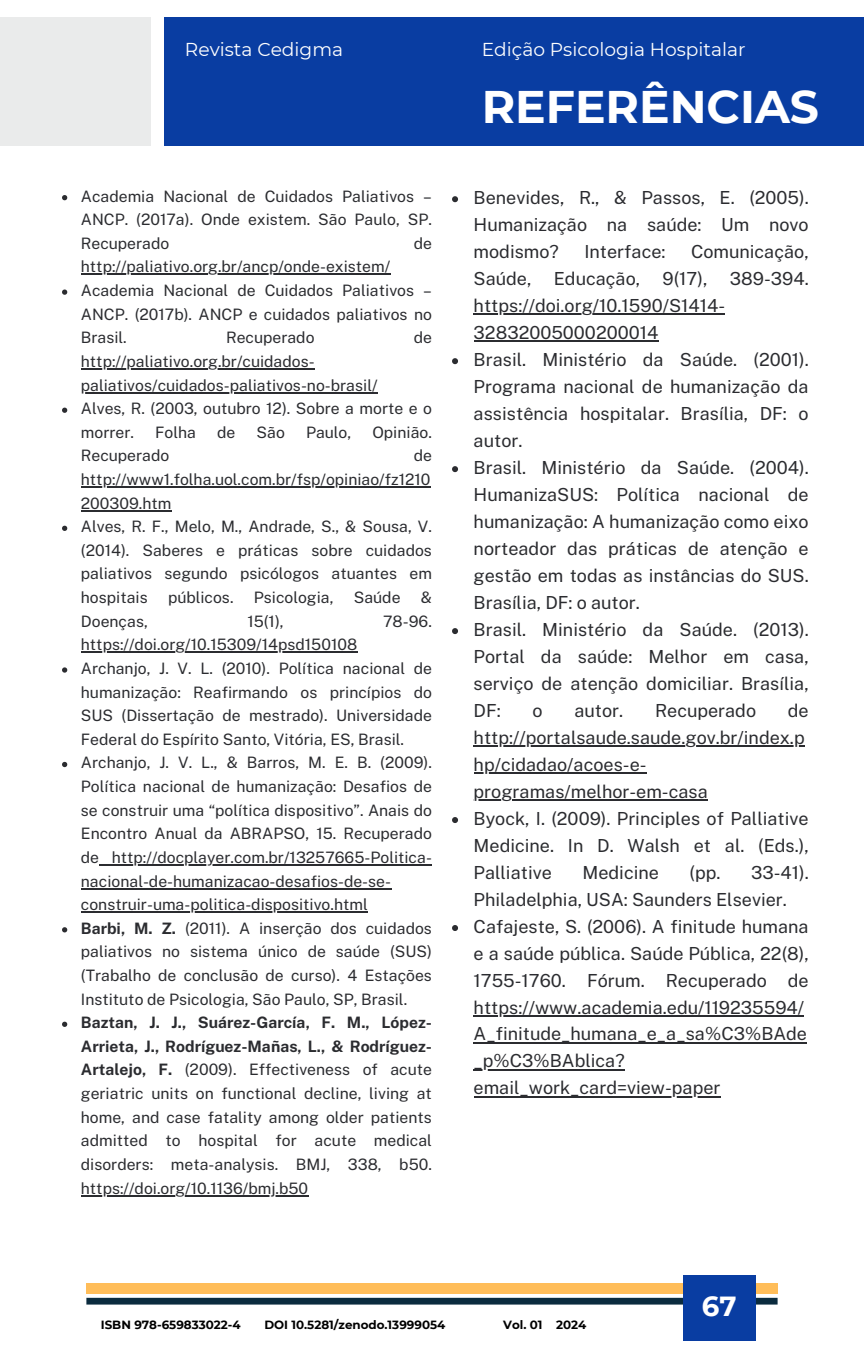
<style>
.page{position:relative;width:864px;height:1350px;background:#fff}
.page>*{position:absolute;margin:0;border:0;box-sizing:border-box;transform-origin:0 0}
.t1{font:700 45.68px "Montserrat";color:#fff}
.t2{font:700 27.68px "Montserrat";color:#fff}
.t3{font:18.68px "Montserrat";color:#fff}
.t4{font:18px/27px "Public Sans";color:#2b2c30;text-align:justify}
.t5{font:15.75px/23.6px "Public Sans";color:#2b2c30}
.t6{font:700 11.92px "Montserrat";color:#000}
.s1{font-weight:700}
</style>
<div class="page">
<div style="left:0;top:17px;width:151px;height:128px;background:#eaebeb"></div>
<div style="left:164px;top:17px;width:700px;height:128px;background:#093da2"></div>
<div style="left:86px;top:1298px;width:692px;height:7px;background:#0a2b3e"></div>
<div style="left:86px;top:1283px;width:692px;height:11px;background:#ffbd59"></div>
<div style="left:683px;top:1275px;width:72px;height:65px;background:#093da2"></div>
<svg style="left:62px;top:195px;width:5px;height:5px"></svg>
<hr style="left:81px;top:274px;width:309px;height:1px;background:#2b2c30">
<svg style="left:62px;top:290px;width:5px;height:5px"></svg>
<hr style="left:81px;top:368px;width:234px;height:2px;background:#2b2c30">
<hr style="left:81px;top:392px;width:297px;height:1px;background:#2b2c30">
<svg style="left:62px;top:408px;width:5px;height:5px"></svg>
<hr style="left:81px;top:486px;width:350px;height:2px;background:#2b2c30">
<hr style="left:81px;top:510px;width:91px;height:1px;background:#2b2c30">
<svg style="left:62px;top:526px;width:5px;height:5px"></svg>
<hr style="left:81px;top:652px;width:276px;height:1px;background:#2b2c30">
<svg style="left:62px;top:667px;width:5px;height:6px"></svg>
<svg style="left:62px;top:762px;width:5px;height:5px"></svg>
<hr style="left:99px;top:864px;width:333px;height:2px;background:#2b2c30">
<hr style="left:81px;top:888px;width:310px;height:1px;background:#2b2c30">
<hr style="left:81px;top:911px;width:287px;height:2px;background:#2b2c30">
<svg style="left:62px;top:927px;width:5px;height:5px"></svg>
<svg style="left:62px;top:1022px;width:5px;height:5px"></svg>
<hr style="left:81px;top:1195px;width:227px;height:1px;background:#2b2c30">
<svg style="left:452px;top:196px;width:6px;height:6px"></svg>
<hr style="left:474px;top:313px;width:251px;height:2px;background:#2b2c30">
<hr style="left:474px;top:340px;width:184px;height:2px;background:#2b2c30">
<svg style="left:452px;top:358px;width:6px;height:6px"></svg>
<svg style="left:452px;top:466px;width:6px;height:6px"></svg>
<svg style="left:452px;top:628px;width:6px;height:6px"></svg>
<hr style="left:474px;top:745px;width:331px;height:2px;background:#2b2c30">
<hr style="left:474px;top:772px;width:173px;height:2px;background:#2b2c30">
<hr style="left:474px;top:799px;width:234px;height:2px;background:#2b2c30">
<svg style="left:452px;top:817px;width:6px;height:6px"></svg>
<svg style="left:452px;top:925px;width:6px;height:6px"></svg>
<hr style="left:474px;top:1015px;width:330px;height:2px;background:#2b2c30">
<hr style="left:474px;top:1042px;width:333px;height:1px;background:#2b2c30">
<hr style="left:474px;top:1069px;width:151px;height:1px;background:#2b2c30">
<hr style="left:474px;top:1096px;width:247px;height:1px;background:#2b2c30">
<h2 class="t3" style="left:185px;top:38px;width:160px">Revista Cedigma</h2>
<h1 class="t3" style="left:482px;top:38px;width:265px">Edição Psicologia Hospitalar</h1>
<p class="t5" style="left:81px;top:184px;width:353px;text-align:justify">Academia Nacional de Cuidados Paliativos – ANCP. (2017a). Onde existem. São Paulo, SP.<br>Recuperado</p>
<p class="t5" style="left:414px;top:231px;width:20px">de</p>
<p class="t5" style="left:81px;top:255px;width:353px">http://paliativo.org.br/ancp/onde-existem/ Academia Nacional de Cuidados Paliativos – ANCP. (2017b). ANCP e cuidados paliativos no Brasil.</p>
<p class="t5" style="left:226px;top:326px;width:90px">Recuperado</p>
<p class="t5" style="left:414px;top:326px;width:20px">de</p>
<p class="t5" style="left:81px;top:349px;width:235px">http://paliativo.org.br/cuidados-</p>
<p class="t5" style="left:81px;top:373px;width:353px">paliativos/cuidados-paliativos-no-brasil/<br>Alves, R. (2003, outubro 12). Sobre a morte e o morrer.</p>
<p class="t5" style="left:155px;top:420px;width:42px">Folha</p>
<p class="t5" style="left:217px;top:420px;width:20px">de</p>
<p class="t5" style="left:257px;top:420px;width:30px">São</p>
<p class="t5" style="left:306px;top:420px;width:47px">Paulo,</p>
<p class="t5" style="left:372px;top:420px;width:61px">Opinião.</p>
<p class="t5" style="left:81px;top:444px;width:90px">Recuperado</p>
<p class="t5" style="left:414px;top:444px;width:20px">de</p>
<p class="t5" style="left:81px;top:468px;width:353px">http://www1.folha.uol.com.br/fsp/opiniao/fz1210<br>200309.htm<br>Alves, R. F., Melo, M., Andrade, S., &amp; Sousa, V. (2014). Saberes e práticas sobre cuidados paliativos segundo psicólogos atuantes em</p>
<p class="t5" style="left:81px;top:586px;width:68px">hospitais</p>
<p class="t5" style="left:168px;top:586px;width:67px">públicos.</p>
<p class="t5" style="left:254px;top:586px;width:81px">Psicologia,</p>
<p class="t5" style="left:354px;top:586px;width:48px">Saúde</p>
<p class="t5" style="left:421px;top:586px;width:13px">&amp;</p>
<p class="t5" style="left:81px;top:609px;width:68px">Doenças,</p>
<p class="t5" style="left:247px;top:609px;width:38px">15(1),</p>
<p class="t5" style="left:383px;top:609px;width:50px">78-96.</p>
<p class="t5" style="left:81px;top:633px;width:353px">https://doi.org/10.15309/14psd150108<br>Archanjo, J. V. L. (2010). Política nacional de humanização: Reafirmando os princípios do SUS (Dissertação de mestrado). Universidade Federal do Espírito Santo, Vitória, ES, Brasil.<br>Archanjo, J. V. L., &amp; Barros, M. E. B. (2009).</p>
<p class="t5" style="left:81px;top:775px;width:353px;text-align:justify">Política nacional de humanização: Desafios de se construir uma “política dispositivo”. Anais do Encontro Anual da ABRAPSO, 15. Recuperado de</p>
<p class="t5" style="left:81px;top:845px;width:353px;text-indent:31px">http://docplayer.com.br/13257665-Politica&shy;nacional-de-humanizacao-desafios-de-se-</p>
<p class="t5" style="left:81px;top:893px;width:353px">construir-uma-politica-dispositivo.html<br><span class="s1">Barbi, M. Z.</span> (2011). A inserção dos cuidados paliativos no sistema único de saúde (SUS) (Trabalho de conclusão de curso). 4 Estações Instituto de Psicologia, São Paulo, SP, Brasil.<br><span class="s1">Baztan, J. J., Suárez-García, F. M., López-Arrieta, J., Rodríguez-Mañas, L., &amp; Rodríguez-</span></p>
<p class="t5" style="left:81px;top:1058px;width:353px;text-align:justify"><span class="s1">Artalejo, F.</span> (2009). Effectiveness of acute geriatric units on functional decline, living at home, and case fatality among older patients admitted to hospital for acute medical disorders: meta-analysis. BMJ, 338, b50.</p>
<p class="t5" style="left:81px;top:1176px;width:229px">https://doi.org/10.1136/bmj.b50</p>
<h2 class="t1" style="left:482px;top:79px;width:339px">REFERÊNCIAS</h2>
<p class="t4" style="left:474px;top:184px;width:337px">Benevides, R., &amp; Passos, E. (2005).<br>Humanização na saúde: Um novo modismo?</p>
<p class="t4" style="left:474px;top:238px;width:337px;text-align:right">Comunicação,<br>Saúde, Educação, 9(17), 389-394.</p>
<p class="t4" style="left:474px;top:292px;width:337px;text-align:left">https://doi.org/10.1590/S1414-<br>32832005000200014<br>Brasil. Ministério da Saúde. (2001).<br>Programa nacional de humanização da assistência hospitalar. Brasília, DF: o autor.</p>
<h4 class="t4" style="left:474px;top:454px;width:337px">Brasil. Ministério da Saúde. (2004).<br>HumanizaSUS: Política nacional de humanização: A humanização como eixo norteador das práticas de atenção e gestão em todas as instâncias do SUS.<br>Brasília, DF: o autor.</h4>
<p class="t4" style="left:474px;top:616px;width:337px">Brasil. Ministério da Saúde. (2013).<br>Portal da saúde: Melhor em casa, serviço de atenção domiciliar. Brasília, DF:</p>
<p class="t4" style="left:584px;top:238px;width:83px">Interface:</p>
<p class="t4" style="left:533px;top:697px;width:12px">o</p>
<p class="t4" style="left:574px;top:697px;width:50px">autor.</p>
<p class="t4" style="left:655px;top:697px;width:103px">Recuperado</p>
<p class="t4" style="left:788px;top:697px;width:22px">de</p>
<p class="t4" style="left:474px;top:724px;width:337px;text-align:left">http://portalsaude.saude.gov.br/index.p hp/cidadao/acoes-e&shy;programas/melhor-em-casa<br>Byock, I. (2009). Principles of Palliative<br>Medicine. In D. Walsh et al. (Eds.),<br>Palliative</p>
<p class="t4" style="left:474px;top:859px;width:337px;text-align:left;text-indent:216px">(pp. 33-41).<br>Philadelphia, USA: Saunders Elsevier.<br>Cafajeste, S. (2006). A finitude humana e a saúde pública. Saúde Pública, 22(8),<br>1755-1760. Fórum. Recuperado de https://www.academia.edu/119235594/<br>A_finitude_humana_e_a_sa%C3%BAde _p%C3%BAblica? email_work_card=view-paper</p>
<p class="t4" style="left:583px;top:859px;width:78px">Medicine</p>
<p class="t2" style="left:702px;top:1289px;width:36px">67</p>
<p class="t6" style="left:101px;top:1318px;width:141px">ISBN 978-659833022-4</p>
<p class="t6" style="left:264px;top:1318px;width:183px">DOI 10.5281/zenodo.13999054</p>
<p class="t6" style="left:503px;top:1318px;width:85px">Vol. 01 2024</p>
</div>
